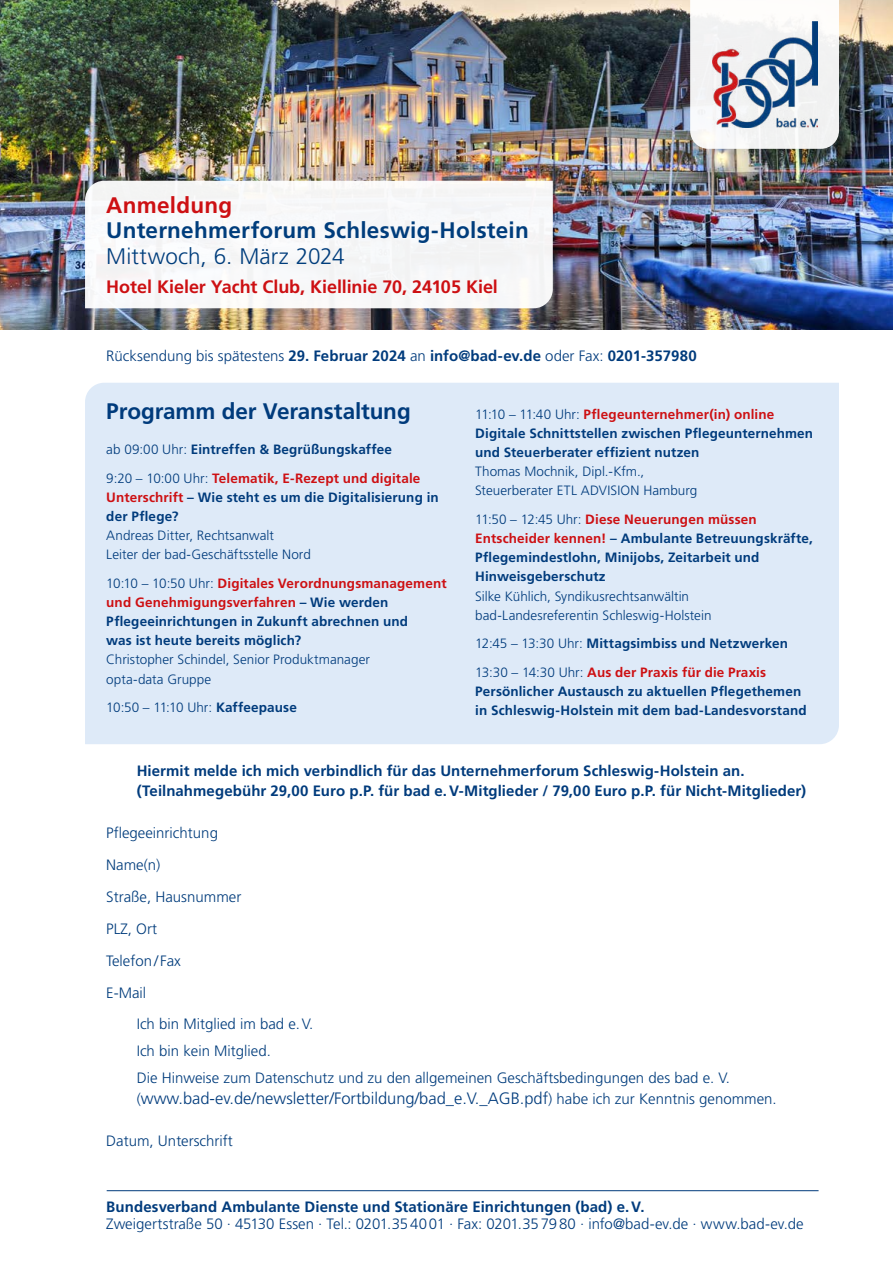
<style>
.page{position:relative;width:893px;height:1263px;background:#fff}
.page>*{position:absolute;margin:0;border:0;box-sizing:border-box;transform-origin:0 0}
.t1{font:700 22.5px "Frutiger LT Pro";letter-spacing:.01em;color:#003d7c}
.t2{font:700 22.5px "Frutiger LT Pro";letter-spacing:-.005em;color:#003b7c}
.t3{font:300 22.5px "Frutiger LT Pro";letter-spacing:.005em;color:#003d7c}
.t4{font:700 22.5px "Frutiger LT Pro";letter-spacing:.015em;color:#cd1013}
.t5{font:700 18px "Frutiger LT Pro";color:#cd1013}
.t6{font:300 16.5px "Frutiger LT Pro";color:#003b7c}
.t7{font:700 15px/19.5px "Frutiger LT Pro";letter-spacing:.005em;color:#003b7c}
.t8{font:300 15px/32px "Frutiger LT Pro";color:#003c7c}
.t9{font:300 15px "Frutiger LT Pro";color:#003b7c}
.t10{font:700 13.5px/19.2px "Frutiger LT Pro";letter-spacing:.01em;color:#003b7c}
.t11{font:300 13.5px/19.2px "Frutiger LT Pro";color:#003b7c}
.t12{font:700 13.5px/28.7px "Frutiger LT Pro";letter-spacing:.01em;color:#cd1013}
.t13{font:300 13.5px "Frutiger LT Pro";letter-spacing:-.02em;color:#003b7c}
.s1{font-weight:300}
.s2{font-weight:300;color:#003b7c}
.s3{color:#003b7c}
.s4{color:#cd1013}
.s5{font-weight:700}
.s6{font-weight:700;color:#cd1013}
.s7{font-size:15px;color:#003c7c}
</style>
<div class="page">
<div style="left:85px;top:383px;width:754px;height:361px;background:#deeaf8"></div>
<img style="left:0;top:0;width:893px;height:330px">
<svg style="left:690px;top:0;width:149px;height:149px"></svg>
<img style="left:712px;top:21px;width:105px;height:107px">
<svg style="left:85px;top:181px;width:468px;height:127px"></svg>
<hr style="left:107px;top:1190px;width:712px;height:1px;background:#003b7c">
<h1 class="t4" style="left:106px;top:191px;width:127px">Anmeldung</h1>
<h1 class="t1" style="left:106px;top:217px;width:424px">Unternehmerforum Schleswig-Holstein</h1>
<h1 class="t3" style="left:106px;top:243px;width:240px">Mittwoch, 6. März 2024</h1>
<h2 class="t5" style="left:106px;top:276px;width:393px">Hotel Kieler Yacht Club, Kiellinie 70, 24105 Kiel</h2>
<p class="t7" style="left:106px;top:346px;width:592px"><span class="s1">Rücksendung bis spätestens</span> 29. Februar 2024 <span class="s1">an</span> info@bad-ev.de <span class="s1">oder Fax:</span> 0201-357980</p>
<h1 class="t2" style="left:106px;top:398px;width:306px">Programm der Veranstaltung</h1>
<p class="t12" style="left:106px;top:435px;width:316px"><span class="s2">ab 09:00 Uhr:</span> <span class="s3">Eintreffen &amp; Begrüßungskaffee<br></span><span class="s2">9:20 – 10:00 Uhr:</span> Telematik, E-Rezept und digitale</p>
<p class="t10" style="left:106px;top:487px;width:334px"><span class="s4">Unterschrift</span> – Wie steht es um die Digitalisierung in der Pflege?</p>
<p class="t11" style="left:106px;top:526px;width:206px">Andreas Ditter, Rechtsanwalt<br>Leiter der bad-Geschäftsstelle Nord</p>
<p class="t10" style="left:106px;top:574px;width:342px"><span class="s1">10:10 – 10:50 Uhr:</span> <span class="s4">Digitales Verordnungsmanagement und Genehmigungsverfahren</span> – Wie werden Pflegeeinrichtungen in Zukunft abrechnen und<br>was ist heute bereits möglich?</p>
<p class="t11" style="left:106px;top:650px;width:265px">Christopher Schindel, Senior Produktmanager opta-data Gruppe</p>
<p class="t13" style="left:106px;top:700px;width:192px">10:50 – 11:10 Uhr: <span class="s5">Kaffeepause</span></p>
<p class="t10" style="left:475px;top:405px;width:339px"><span class="s1">11:10 – 11:40 Uhr:</span> <span class="s4">Pflegeunternehmer(in) online<br></span>Digitale Schnittstellen zwischen Pflegeunternehmen und Steuerberater effizient nutzen</p>
<p class="t11" style="left:475px;top:462px;width:224px">Thomas Mochnik, Dipl.-Kfm.,<br>Steuerberater ETL ADVISION Hamburg</p>
<p class="t10" style="left:475px;top:510px;width:339px"><span class="s1">11:50 – 12:45 Uhr:</span> <span class="s4">Diese Neuerungen müssen Entscheider kennen!</span> – Ambulante Betreuungskräfte, Pflegemindestlohn, Minijobs, Zeitarbeit und Hinweisgeberschutz</p>
<p class="t11" style="left:475px;top:586px;width:238px">Silke Kühlich, Syndikusrechtsanwältin bad-Landesreferentin Schleswig-Holstein</p>
<p class="t11" style="left:475px;top:629px;width:314px;line-height:28.7px">12:45 – 13:30 Uhr: <span class="s5">Mittagsimbiss und Netzwerken<br></span>13:30 – 14:30 Uhr: <span class="s6">Aus der Praxis für die Praxis</span></p>
<p class="t10" style="left:475px;top:682px;width:333px">Persönlicher Austausch zu aktuellen Pflegethemen in Schleswig-Holstein mit dem bad-Landesvorstand</p>
<p class="t7" style="left:137px;top:761px;width:671px">Hiermit melde ich mich verbindlich für das Unternehmerforum Schleswig-Holstein an. (Teilnahmegebühr 29,00 Euro p.P. für bad e.V-Mitglieder / 79,00 Euro p.P. für Nicht-Mitglieder)</p>
<p class="t8" style="left:106px;top:817px;width:137px">Pflegeeinrichtung<br>Name(n)<br>Straße, Hausnummer<br>PLZ, Ort<br>Telefon/ Fax<br>E-Mail</p>
<p class="t8" style="left:137px;top:1011px;width:595px;line-height:26.5px">Ich bin Mitglied im bad e.V.<br>Ich bin kein Mitglied.<br>Die Hinweise zum Datenschutz und zu den allgemeinen Geschäftsbedingungen des bad e. V.</p>
<p class="t6" style="left:137px;top:1088px;width:641px"><span class="s7">(</span>www.bad-ev.de/newsletter/Fortbildung/bad_e.V._AGB.pdf<span class="s7">) habe ich zur Kenntnis genommen.</span></p>
<p class="t8" style="left:106px;top:1125px;width:128px">Datum, Unterschrift</p>
<p class="t7" style="left:106px;top:1197px;width:540px">Bundesverband Ambulante Dienste und Stationäre Einrichtungen (bad) e.V.</p>
<p class="t9" style="left:106px;top:1215px;width:699px">Zweigertstraße 50 · 45130 Essen · Tel.: 0201.354001 · Fax: 0201.357980 · info@bad-ev.de · www.bad-ev.de</p>
</div>
